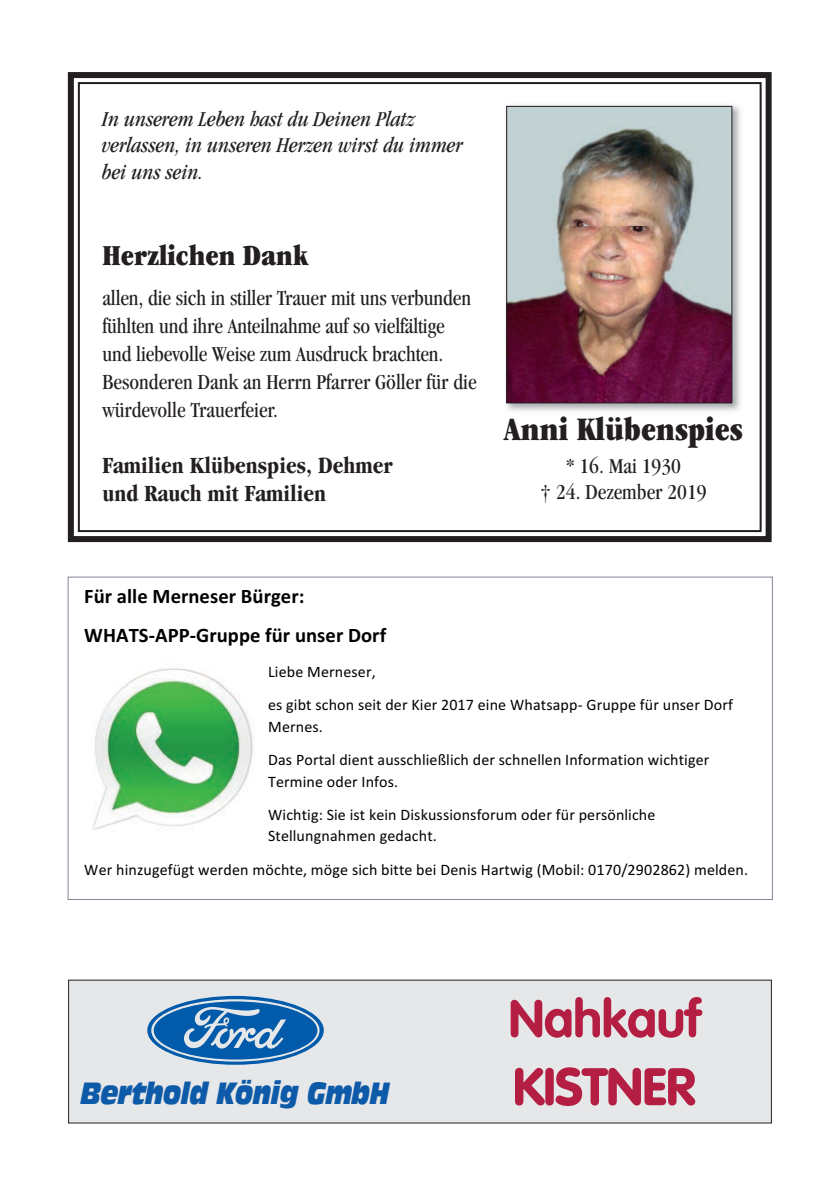
<style>
.page{position:relative;width:840px;height:1191px;background:#fff}
.page>*{position:absolute;margin:0;border:0;box-sizing:border-box;transform-origin:0 0}
.t1{font:700 52px "VAG Rounded";letter-spacing:-.01em;color:#b31e42}
.t2{font:900 52px "VAG Rounded";letter-spacing:-.01em;color:#b31e42}
.t3{font:ultra-condensed 34px "Garamond";color:#231f20}
.t4{font:italic 30px "Antique Olive Nord";letter-spacing:-.01em;color:#0c5aa8;scale:.7 1}
.t5{font:ultra-condensed 30px "Garamond";color:#231f20}
.t6{font:700 condensed 24px/28px "Garamond";color:#231f20}
.t7{font:condensed 22px/28px "Garamond";letter-spacing:-.005em;color:#231f20}
.t8{font:italic condensed 22px/26.4px "Garamond";color:#231f20}
.t9{font:700 20.6px/39px "Calibri";letter-spacing:.005em;color:#000001}
.t10{font:16px/33px "Calibri";letter-spacing:.01em;color:#000001}
</style>
<div class="page">
<div style="left:69px;top:980px;width:702px;height:143px;background:#e6e7e9"></div>
<svg style="left:147px;top:996px;width:176px;height:68px"></svg>
<img style="left:92px;top:668px;width:161px;height:162px">
<div style="left:68px;top:72px;width:703px;height:470px;border:6px solid #231f20"></div>
<div style="left:78px;top:82px;width:683px;height:450px;border:2px solid #231f20"></div>
<img style="left:506px;top:105px;width:235px;height:306px">
<img style="left:508px;top:108px;width:222px;height:293px">
<div style="left:506px;top:106px;width:226px;height:297px;border:1px solid #231f20"></div>
<h3 class="t8" style="left:102px;top:106px;width:363px">In unserem Leben hast du Deinen Platz verlassen, in unseren Herzen wirst du immer bei uns sein.</h3>
<h3 class="t5" style="left:102px;top:239px;width:208px">Herzlichen Dank</h3>
<h3 class="t7" style="left:102px;top:284px;width:375px">allen, die sich in stiller Trauer mit uns verbunden fühlten und ihre Anteilnahme auf so vielfältige und liebevolle Weise zum Ausdruck brachten.<br>Besonderen Dank an Herrn Pfarrer Göller für die würdevolle Trauerfeier.</h3>
<h3 class="t6" style="left:102px;top:451px;width:291px">Familien Klübenspies, Dehmer und Rauch mit Familien</h3>
<h2 class="t3" style="left:503px;top:409px;width:241px">Anni Klübenspies</h2>
<h3 class="t7" style="left:540px;top:452px;width:168px;line-height:26.4px;text-align:center">* 16. Mai 1930<br>† 24. Dezember 2019</h3>
<p class="t9" style="left:84px;top:575px;width:303px">Für alle Merneser Bürger:<br>WHATS-APP-Gruppe für unser Dorf</p>
<p class="t10" style="left:268px;top:655px;width:466px">Liebe Merneser,<br>es gibt schon seit der Kier 2017 eine Whatsapp- Gruppe für unser Dorf</p>
<p class="t10" style="left:268px;top:709px;width:442px">Mernes.<br>Das Portal dient ausschließlich der schnellen Information wichtiger</p>
<p class="t10" style="left:268px;top:764px;width:388px">Termine oder Infos.<br>Wichtig: Sie ist kein Diskussionsforum oder für persönliche</p>
<p class="t10" style="left:84px;top:819px;width:665px;text-indent:184px">Stellungnahmen gedacht.<br>Wer hinzugefügt werden möchte, möge sich bitte bei Denis Hartwig (Mobil: 0170/2902862) melden.</p>
<h3 class="t4" style="left:81px;top:1074px;width:442px">Berthold König GmbH</h3>
<h1 class="t1" style="left:508px;top:988px;width:193px">Nahkauf</h1>
<h1 class="t2" style="left:512px;top:1055px;width:184px">KISTNER</h1>
</div>
